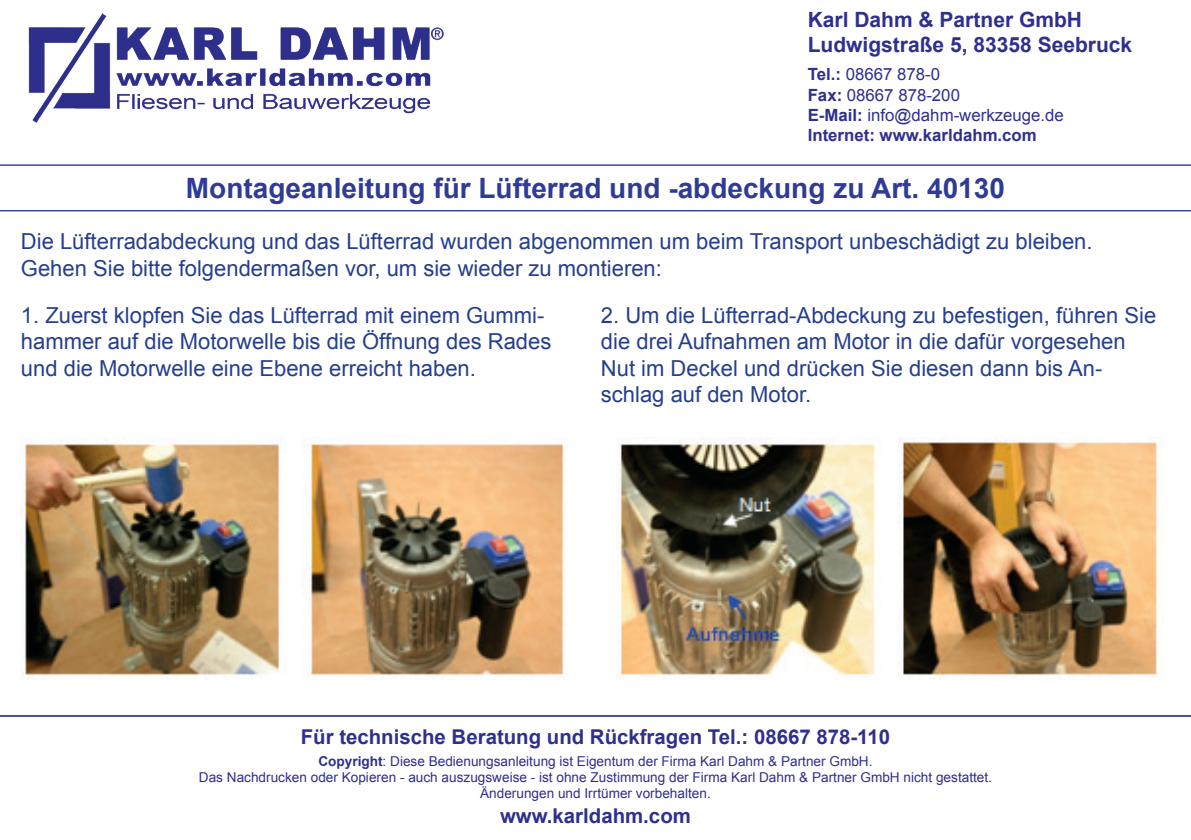
<style>
.page{position:relative;width:1191px;height:840px;background:#fff}
.page>*{position:absolute;margin:0;border:0;box-sizing:border-box;transform-origin:0 0}
.t1{font:700 28px "Arial";color:#2f3b97}
.t2{font:22px/26.4px "Arial";color:#253f8e}
.t3{font:700 21px/25.2px "Arial";color:#2f308d}
.t4{font:700 20.4px "Arial";color:#2f308d}
.t5{font:16.8px/20.2px "Arial";color:#2f308d}
.t6{font:13.6px/16.4px "Arial";color:#2f308d;text-align:center}
.s1{font-weight:700}
</style>
<div class="page">
<img style="left:28px;top:13px;width:416px;height:111px">
<hr style="left:0;top:164px;width:1191px;height:2px;background:#2f3b97">
<hr style="left:0;top:210px;width:1191px;height:1px;background:#2f3b97">
<hr style="left:0;top:714px;width:1191px;height:2px;background:#2f308d">
<img style="left:23px;top:437px;width:1135px;height:241px">
<p class="t3" style="left:807px;top:7px;width:326px">Karl Dahm &amp; Partner GmbH<br>Ludwigstraße 5, 83358 Seebruck</p>
<p class="t5" style="left:807px;top:64px;width:258px"><span class="s1">Tel.:</span> 08667 878-0<br><span class="s1">Fax:</span> 08667 878-200<br><span class="s1">E-Mail:</span> info@dahm-werkzeuge.de<br><span class="s1">Internet: www.karldahm.com</span></p>
<p class="t1" style="left:186px;top:168px;width:820px">Montageanleitung für Lüfterrad und -abdeckung zu Art. 40130</p>
<p class="t2" style="left:21px;top:228px;width:1073px">Die Lüfterradabdeckung und das Lüfterrad wurden abgenommen um beim Transport unbeschädigt zu bleiben.<br>Gehen Sie bitte folgendermaßen vor, um sie wieder zu montieren:</p>
<p class="t2" style="left:21px;top:302px;width:532px">1. Zuerst klopfen Sie das Lüfterrad mit einem Gummi&shy;hammer auf die Motorwelle bis die Öffnung des Rades und die Motorwelle eine Ebene erreicht haben.</p>
<p class="t2" style="left:601px;top:302px;width:557px">2. Um die Lüfterrad-Abdeckung zu befestigen, führen Sie die drei Aufnahmen am Motor in die dafür vorgesehen Nut im Deckel und drücken Sie diesen dann bis An&shy;schlag auf den Motor.</p>
<p class="t4" style="left:301px;top:722px;width:591px">Für technische Beratung und Rückfragen Tel.: 08667 878-110</p>
<p class="t6" style="left:199px;top:752px;width:794px"><span class="s1">Copyright</span>: Diese Bedienungsanleitung ist Eigentum der Firma Karl Dahm &amp; Partner GmbH.<br>Das Nachdrucken oder Kopieren - auch auszugsweise - ist ohne Zustimmung der Firma Karl Dahm &amp; Partner GmbH nicht gestattet.<br>Änderungen und Irrtümer vorbehalten.</p>
<p class="t4" style="left:500px;top:800px;width:192px">www.karldahm.com</p>
</div>
